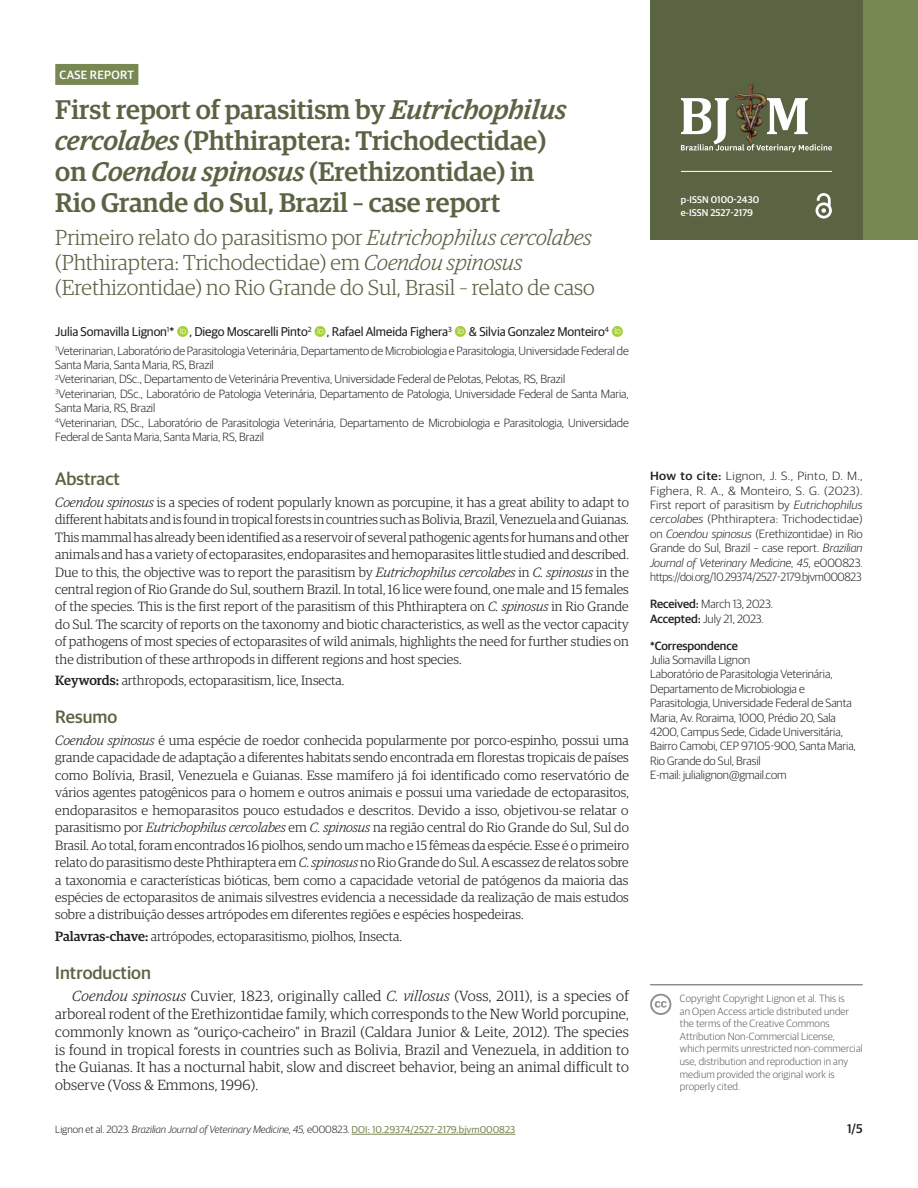
<style>
.page{position:relative;width:918px;height:1188px;background:#fff}
.page>*{position:absolute;margin:0;border:0;box-sizing:border-box;transform-origin:0 0}
.ArticleTitle{font:500 27px/31px "Guardian Egyptian";color:#5a6443}
.ArticleTitle-Trans1{font:300 21.75px/25px "Guardian Egyptian";color:#5a6443}
.Heading1{font:500 18px "Guardian Sans";color:#5a6443}
.AbstractTitle{font:500 18px "Guardian Sans";color:#5a6443}
.AbstractTitle-Trans1{font:500 18px "Guardian Sans";color:#5a6443}
.Paragraph{font:300 14.7px/17.9px "Guardian Egyptian";letter-spacing:.01em;color:#231f20;text-align:justify}
.Abstract-Trans1{font:300 13.5px/17.4px "Guardian Egyptian";color:#231f20;text-align:justify}
.Abstract{font:300 13.5px/17.4px "Guardian Egyptian";color:#231f20;text-align:justify}
.Keywords-Trans1{font:300 13.5px "Guardian Egyptian";color:#231f20}
.Keywords{font:300 13.5px "Guardian Egyptian";color:#231f20}
.Authors{font:12.75px "Guardian Sans";letter-spacing:-.01em;color:#231f20}
.t1{font:500 12.75px "Guardian Sans";color:#231f20}
.Affiliations{font:300 12px/14.4px "Guardian Sans";letter-spacing:-.005em;color:#231f20}
.HowToCite{font:300 12px/14.4px "Guardian Sans";letter-spacing:-.02em;color:#231f20;text-align:justify;scale:1.08 1}
.Correspondence{font:300 12px/14.4px "Guardian Sans";letter-spacing:-.005em;color:#231f20}
.History{font:300 12px "Guardian Sans";letter-spacing:-.005em;color:#231f20}
.t2{font:500 12px "Guardian Sans";letter-spacing:.02em;color:#fff}
.LicenseParaAlt{font:300 10.5px/12.6px "Guardian Sans";letter-spacing:.01em;color:#58595b}
.t3{font:italic 300 10.5px "Guardian Sans";color:#231f20}
.t4{font:500 9.75px/12.6px "Guardian Sans";color:#fff}
.s1{font-style:italic}
.s2{font-weight:500}
.s3{font-style:normal}
.s4{font-weight:400;font-style:normal;font-size:10.05px;color:#788853}
</style>
<div class="page">
<hr style="left:352px;top:1134px;width:163px;height:1px;background:#788853">
<div style="left:857px;top:0;width:61px;height:240px;background:#788853"></div>
<div style="left:650px;top:0;width:213px;height:240px;background:#5a6443"></div>
<svg style="left:816px;top:193px;width:16px;height:26px"></svg>
<hr style="left:681px;top:171px;width:151px;height:1px;background:#fff">
<img style="left:734px;top:84px;width:32px;height:14px">
<svg style="left:681px;top:98px;width:151px;height:54px"></svg>
<svg style="left:650px;top:994px;width:21px;height:21px"></svg>
<div style="left:55px;top:64px;width:83px;height:21px;background:#788853"></div>
<hr style="left:650px;top:985px;width:213px;height:1px;background:#58595b">
<p class="t2" style="left:60px;top:66px;width:76px">CASE REPORT</p>
<p class="ArticleTitle" style="left:55px;top:92px;width:512px">First report of parasitism by <span class="s1">Eutrichophilus cercolabes</span> (Phthiraptera: Trichodectidae) on <span class="s1">Coendou spinosus</span> (Erethizontidae) in Rio Grande do Sul, Brazil – case report</p>
<p class="ArticleTitle-Trans1" style="left:55px;top:224px;width:541px">Primeiro relato do parasitismo por <span class="s1">Eutrichophilus cercolabes </span>(Phthiraptera: Trichodectidae) em <span class="s1">Coendou spinosus </span>(Erethizontidae) no Rio Grande do Sul, Brasil – relato de caso</p>
<p class="Authors" style="left:55px;top:323px;width:398px">Julia Somavilla Lignon<sup>1</sup>* , Diego Moscarelli Pinto<sup>2</sup> , Rafael Almeida Fighera<sup>3</sup></p>
<p class="Authors" style="left:469px;top:323px;width:142px">&amp; Silvia Gonzalez Monteiro<sup>4</sup></p>
<p class="Affiliations" style="left:55px;top:343px;width:575px"><sup>1</sup>Veterinarian, Laboratório de Parasitologia Veterinária, Departamento de Microbiologia e Parasitologia, Universidade Federal de<br>Santa Maria, Santa Maria, RS, Brazil</p>
<p class="Affiliations" style="left:55px;top:371px;width:511px"><sup>2</sup>Veterinarian, DSc., Departamento de Veterinária Preventiva, Universidade Federal de Pelotas, Pelotas, RS, Brazil</p>
<p class="Affiliations" style="left:55px;top:386px;width:575px"><sup>3</sup>Veterinarian, DSc., Laboratório de Patologia Veterinária, Departamento de Patologia, Universidade Federal de Santa Maria,<br>Santa Maria, RS, Brazil</p>
<p class="Affiliations" style="left:55px;top:415px;width:575px"><sup>4</sup>Veterinarian, DSc., Laboratório de Parasitologia Veterinária, Departamento de Microbiologia e Parasitologia, Universidade<br>Federal de Santa Maria, Santa Maria, RS, Brazil</p>
<p class="AbstractTitle" style="left:55px;top:466px;width:66px">Abstract</p>
<p class="Abstract" style="left:55px;top:493px;width:575px"><span class="s1">Coendou spinosus</span> is a species of rodent popularly known as porcupine, it has a great ability to adapt to different habitats and is found in tropical forests in countries such as Bolivia, Brazil, Venezuela and Guianas.<br>This mammal has already been identified as a reservoir of several pathogenic agents for humans and other animals and has a variety of ectoparasites, endoparasites and hemoparasites little studied and described.<br>Due to this, the objective was to report the parasitism by <span class="s1">Eutrichophilus cercolabes</span> in <span class="s1">C. spinosus</span> in the central region of Rio Grande do Sul, southern Brazil. In total, 16 lice were found, one male and 15 females of the species. This is the first report of the parasitism of this Phthiraptera on <span class="s1">C. spinosus</span> in Rio Grande do Sul. The scarcity of reports on the taxonomy and biotic characteristics, as well as the vector capacity of pathogens of most species of ectoparasites of wild animals, highlights the need for further studies on the distribution of these arthropods in different regions and host species.</p>
<p class="Keywords" style="left:55px;top:672px;width:291px"><span class="s2">Keywords:</span> arthropods, ectoparasitism, lice, Insecta.</p>
<p class="AbstractTitle-Trans1" style="left:55px;top:704px;width:63px">Resumo</p>
<p class="Abstract-Trans1" style="left:55px;top:731px;width:575px"><span class="s1">Coendou spinosus</span> é uma espécie de roedor conhecida popularmente por porco-espinho, possui uma grande capacidade de adaptação a diferentes habitats sendo encontrada em florestas tropicais de países como Bolívia, Brasil, Venezuela e Guianas. Esse mamífero já foi identificado como reservatório de vários agentes patogênicos para o homem e outros animais e possui uma variedade de ectoparasitos, endoparasitos e hemoparasitos pouco estudados e descritos. Devido a isso, objetivou-se relatar o parasitismo por <span class="s1">Eutrichophilus cercolabes</span> em <span class="s1">C. spinosus</span> na região central do Rio Grande do Sul, Sul do Brasil. Ao total, foram encontrados 16 piolhos, sendo um macho e 15 fêmeas da espécie. Esse é o primeiro relato do parasitismo deste Phthiraptera em <span class="s1">C. spinosus</span> no Rio Grande do Sul. A escassez de relatos sobre a taxonomia e características bióticas, bem como a capacidade vetorial de patógenos da maioria das espécies de ectoparasitos de animais silvestres evidencia a necessidade da realização de mais estudos sobre a distribuição desses artrópodes em diferentes regiões e espécies hospedeiras.</p>
<p class="Keywords-Trans1" style="left:55px;top:927px;width:348px"><span class="s2">Palavras-chave:</span> artrópodes, ectoparasitismo, piolhos, Insecta.</p>
<p class="Heading1" style="left:55px;top:960px;width:97px">Introduction</p>
<p class="Paragraph" style="left:55px;top:986px;width:575px;text-indent:17px"><span class="s1">Coendou spinosus</span> Cuvier, 1823, originally called <span class="s1">C. villosus</span> (Voss, 2011), is a species of arboreal rodent of the Erethizontidae family, which corresponds to the New World porcupine, commonly known as “ouriço-cacheiro” in Brazil (Caldara Junior &amp; Leite, 2012). The species is found in tropical forests in countries such as Bolivia, Brazil and Venezuela, in addition to the Guianas. It has a nocturnal habit, slow and discreet behavior, being an animal difficult to observe (Voss &amp; Emmons, 1996).</p>
<p class="t4" style="left:681px;top:193px;width:80px">p-ISSN 0100-2430 e-ISSN 2527-2179</p>
<p class="HowToCite" style="left:650px;top:468px;width:198px"><span class="s2">How to cite:</span> Lignon, J. S., Pinto, D. M., Fighera, R. A., &amp; Monteiro, S. G. (2023).<br>First report of parasitism by <span class="s1">Eutrichophilus cercolabes</span> (Phthiraptera: Trichodectidae) on <span class="s1">Coendou spinosus</span> (Erethizontidae) in Rio Grande do Sul, Brazil – case report. <span class="s1">Brazilian Journal of Veterinary Medicine</span>, <span class="s1">45</span>, e000823. https://doi.org/10.29374/2527-2179.bjvm000823</p>
<p class="History" style="left:650px;top:596px;width:124px"><span class="s2">Received:</span> March 13, 2023.</p>
<p class="History" style="left:650px;top:610px;width:115px"><span class="s2">Accepted:</span> July 21, 2023.</p>
<p class="Correspondence" style="left:650px;top:638px;width:207px"><span class="s2">*Correspondence<br></span>Julia Somavilla Lignon<br>Laboratório de Parasitologia Veterinária, Departamento de Microbiologia e Parasitologia, Universidade Federal de Santa Maria, Av. Roraima, 1000, Prédio 20, Sala 4200, Campus Sede, Cidade Universitária, Bairro Camobi, CEP 97105-900, Santa Maria, Rio Grande do Sul, Brasil<br>E-mail: julialignon@gmail.com</p>
<p class="LicenseParaAlt" style="left:680px;top:991px;width:184px">Copyright Copyright Lignon et al. This is<br>an Open Access article distributed under the terms of the Creative Commons Attribution Non-Commercial License,<br>which permits unrestricted non-commercial use, distribution and reproduction in any medium provided the original work is properly cited.</p>
<p class="t3" style="left:55px;top:1122px;width:462px"><span class="s3">Lignon et al. 2023.</span> Brazilian Journal of Veterinary Medicine, 45, <span class="s3">e000823.</span> <span class="s4">DOI: 10.29374/2527-2179.bjvm000823</span></p>
<p class="t1" style="left:847px;top:1119px;width:17px">1/5</p>
</div>
